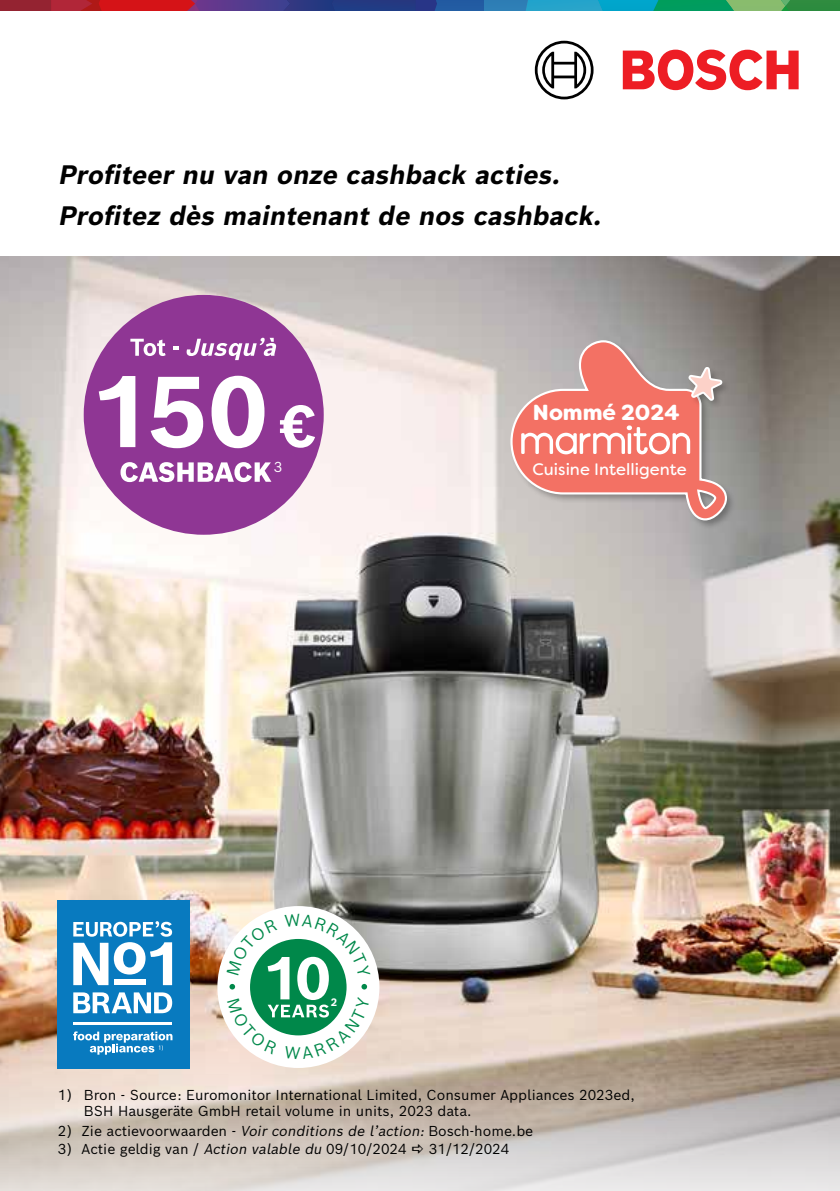
<style>
.page{position:relative;width:840px;height:1191px;background:#fff}
.page>*{position:absolute;margin:0;border:0;box-sizing:border-box;transform-origin:0 0}
.t1{font:700 98.2px "Bosch Sans";color:#fff}
.t2{font:italic 700 26px/41.6px "Bosch Sans";color:#000}
.t3{font:900 21.8px "Filson Soft";color:#fff}
.t4{font:16.6px "Filson Soft";color:#fff}
.t5{font:14px/16px "Bosch Sans";color:#000}
.t6{font:14px "Bosch Sans";color:#fff}
.t7{font:700 10.4px "Bosch Sans";color:#fff}
.s1{font-size:58px}
.s2{font-style:italic}
</style>
<div class="page">
<img style="left:0;top:256px;width:839px;height:935px">
<div style="left:217px;top:906px;width:162px;height:162px;background:#fff;border-radius:50%"></div>
<div style="left:57px;top:899px;width:132px;height:169px;background:#087abf"></div>
<svg style="left:73px;top:921px;width:99px;height:15px"></svg>
<hr style="left:73px;top:1021px;width:99px;height:3px;background:#fff">
<svg style="left:73px;top:942px;width:35px;height:43px"></svg>
<svg style="left:114px;top:942px;width:58px;height:43px"></svg>
<svg style="left:73px;top:1031px;width:99px;height:23px"></svg>
<svg style="left:73px;top:992px;width:99px;height:21px"></svg>
<div style="left:509px;top:339px;width:226px;height:190px;background:#000;opacity:.3"></div>
<div style="left:687px;top:366px;width:43px;height:44px;background:#8a8582"></div>
<svg style="left:510px;top:338px;width:217px;height:182px;background:#d6948d"></svg>
<svg style="left:0;top:0;width:839px;height:10px;background:#4e5f74"></svg>
<svg style="left:622px;top:50px;width:176px;height:40px"></svg>
<svg style="left:534px;top:41px;width:59px;height:58px"></svg>
<div style="left:84px;top:295px;width:239px;height:240px;background:#8f3694;border-radius:50%"></div>
<svg style="left:120px;top:462px;width:151px;height:20px"></svg>
<svg style="left:130px;top:339px;width:35px;height:17px"></svg>
<svg style="left:173px;top:346px;width:5px;height:3px"></svg>
<svg style="left:186px;top:338px;width:91px;height:22px"></svg>
<svg style="left:412px;top:1144px;width:11px;height:9px"></svg>
<svg style="left:226px;top:913px;width:144px;height:146px"></svg>
<h2 class="t2" style="left:58px;top:151px;width:551px">Profiteernu van onze cashback acties.<br>Profitez dès maintenantde nos cashback.</h2>
<h1 class="t1" style="left:92px;top:329px;width:225px">150 <span class="s1">€</span></h1>
<p class="t6" style="left:274px;top:455px;width:10px">3</p>
<h3 class="t3" style="left:532px;top:398px;width:148px">Nommé 2024</h3>
<p class="t4" style="left:532px;top:458px;width:155px">Cuisine Intelligente</p>
<p class="t7" style="left:331px;top:993px;width:8px">2</p>
<p class="t5" style="left:84px;top:1085px;width:552px;text-indent:-26px">1) Bron - Source: Euromonitor International Limited, Consumer Appliances 2023ed,<br>BSH Hausgeräte GmbH retail volume in units, 2023 data.</p>
<p class="t5" style="left:58px;top:1121px;width:476px">2) Zie actievoorwaarden - <span class="s2">Voirconditions de l’action:</span>Bosch-home.be</p>
<p class="t5" style="left:58px;top:1139px;width:350px">3) Actie geldig van / <span class="s2">Action valable du</span> 09/10/2024</p>
<p class="t5" style="left:428px;top:1139px;width:82px">31/12/2024</p>
</div>
